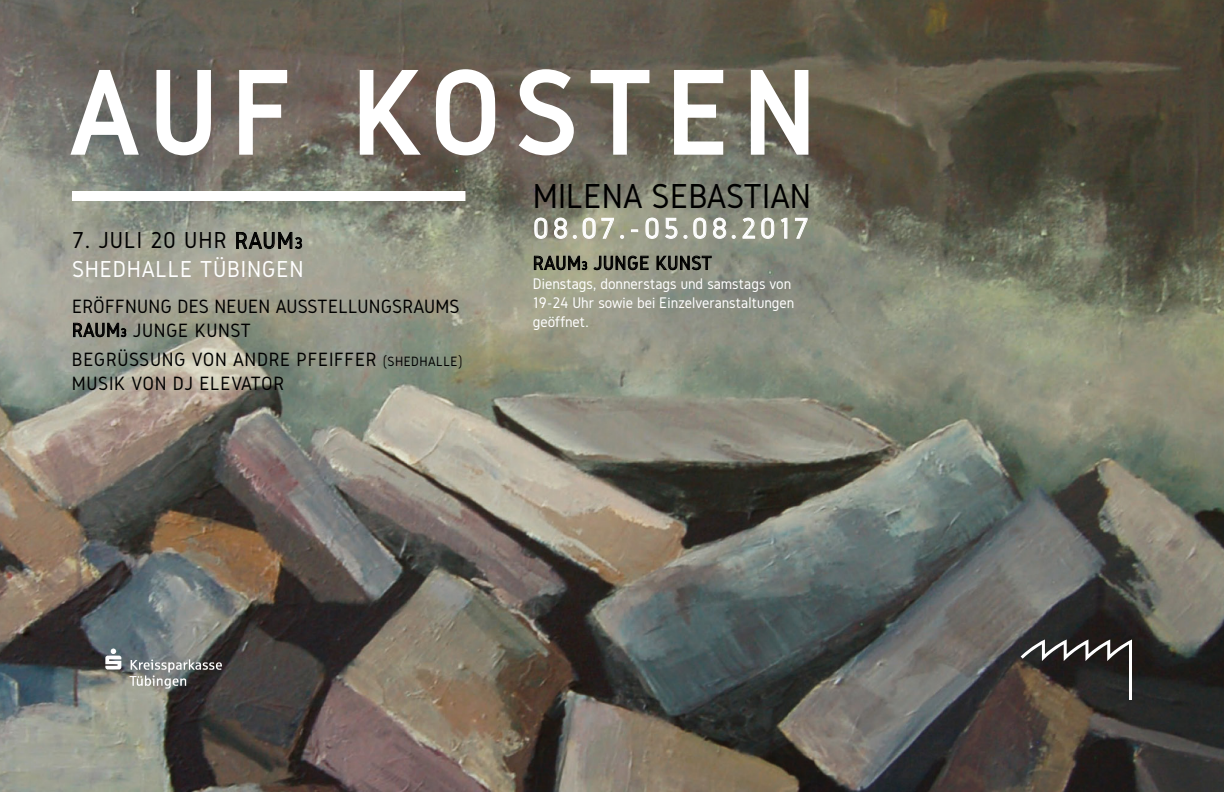
<style>
.page{position:relative;width:1224px;height:792px;background:#fff}
.page>*{position:absolute;margin:0;border:0;box-sizing:border-box;transform-origin:0 0}
.t1{font:120px "Gidole";letter-spacing:.13em;color:#fff}
.t2{font:36px "Gidole";color:#000}
.t3{font:30px "Gidole";letter-spacing:.125em;color:#fff}
.t4{font:24px/28.8px "Gidole";letter-spacing:.03em;color:#fff}
.t5{font:20px/29.6px "Gidole";letter-spacing:.03em;color:#000}
.t6{font:16px/19.2px "Gidole";color:#fff}
.s1{color:#000}
.s2{font-size:16px;color:#000}
.s3{font-size:12px}
.s4{font-size:14px}
</style>
<div class="page">
<img style="left:0;top:0;width:1224px;height:792px">
<svg style="left:68px;top:68px;width:74px;height:90px"></svg>
<svg style="left:154px;top:68px;width:61px;height:90px"></svg>
<svg style="left:237px;top:68px;width:53px;height:89px"></svg>
<svg style="left:357px;top:68px;width:66px;height:91px"></svg>
<svg style="left:432px;top:67px;width:67px;height:91px"></svg>
<svg style="left:515px;top:67px;width:61px;height:91px"></svg>
<svg style="left:588px;top:68px;width:64px;height:89px"></svg>
<svg style="left:672px;top:68px;width:54px;height:89px"></svg>
<svg style="left:748px;top:68px;width:63px;height:89px"></svg>
<div style="left:72px;top:191px;width:393px;height:10px;background:#fff"></div>
<svg style="left:236px;top:232px;width:66px;height:17px"></svg>
<svg style="left:73px;top:323px;width:54px;height:14px"></svg>
<svg style="left:534px;top:217px;width:42px;height:22px"></svg>
<svg style="left:582px;top:217px;width:33px;height:22px"></svg>
<svg style="left:631px;top:230px;width:7px;height:2px"></svg>
<svg style="left:645px;top:217px;width:14px;height:22px"></svg>
<svg style="left:665px;top:217px;width:13px;height:22px"></svg>
<svg style="left:693px;top:217px;width:42px;height:22px"></svg>
<svg style="left:742px;top:217px;width:46px;height:22px"></svg>
<svg style="left:794px;top:217px;width:14px;height:22px"></svg>
<svg style="left:1021px;top:639px;width:111px;height:61px;background:#49443f"></svg>
<svg style="left:534px;top:256px;width:54px;height:14px"></svg>
<svg style="left:594px;top:256px;width:55px;height:14px"></svg>
<svg style="left:657px;top:256px;width:55px;height:14px"></svg>
<img style="left:92px;top:639px;width:155px;height:61px">
<h1 class="t1" style="left:72px;top:47px;width:745px">AUF KOSTEN</h1>
<h2 class="t2" style="left:533px;top:176px;width:71px">MILENA</h2>
<h2 class="t2" style="left:652px;top:176px;width:139px">SEBASTIAN</h2>
<p class="t4" style="left:72px;top:226px;width:232px"><span class="s1">7. JULI 20 UHR RAUM</span><span class="s2">3<br></span>SHEDHALLE TÜBINGEN</p>
<p class="t5" style="left:72px;top:291px;width:45px">ERÖFFNUN</p>
<p class="t5" style="left:161px;top:291px;width:66px">G DES NEUEN</p>
<p class="t5" style="left:276px;top:291px;width:12px">AUSSTE</p>
<p class="t5" style="left:338px;top:291px;width:65px">LLUNGSRAU</p>
<p class="t5" style="left:435px;top:291px;width:24px">MS</p>
<p class="t5" style="left:72px;top:315px;width:392px">RAUM<span class="s3">3</span> JUNGE KUNST<br>BEGRÜSSUNG VON ANDRE PFEIFFER <span class="s4">(SHEDHALLE)</span></p>
<p class="t5" style="left:72px;top:369px;width:210px">MUSIK VON DJ ELEVATOR</p>
<h3 class="t3" style="left:533px;top:212px;width:277px">08.07.-05.08.2017</h3>
<p class="t5" style="left:533px;top:248px;width:147px">RAUM<span class="s3">3</span> JUNGE KUNST</p>
<p class="t6" style="left:533px;top:274px;width:263px">DIENSTAGS, DONNERSTAGS UND SAMSTAGS VON<br>19-24 UHR SOWIE BEI EINZELVERANSTALTUNGEN<br>GEÖFFNET.</p>
</div>
